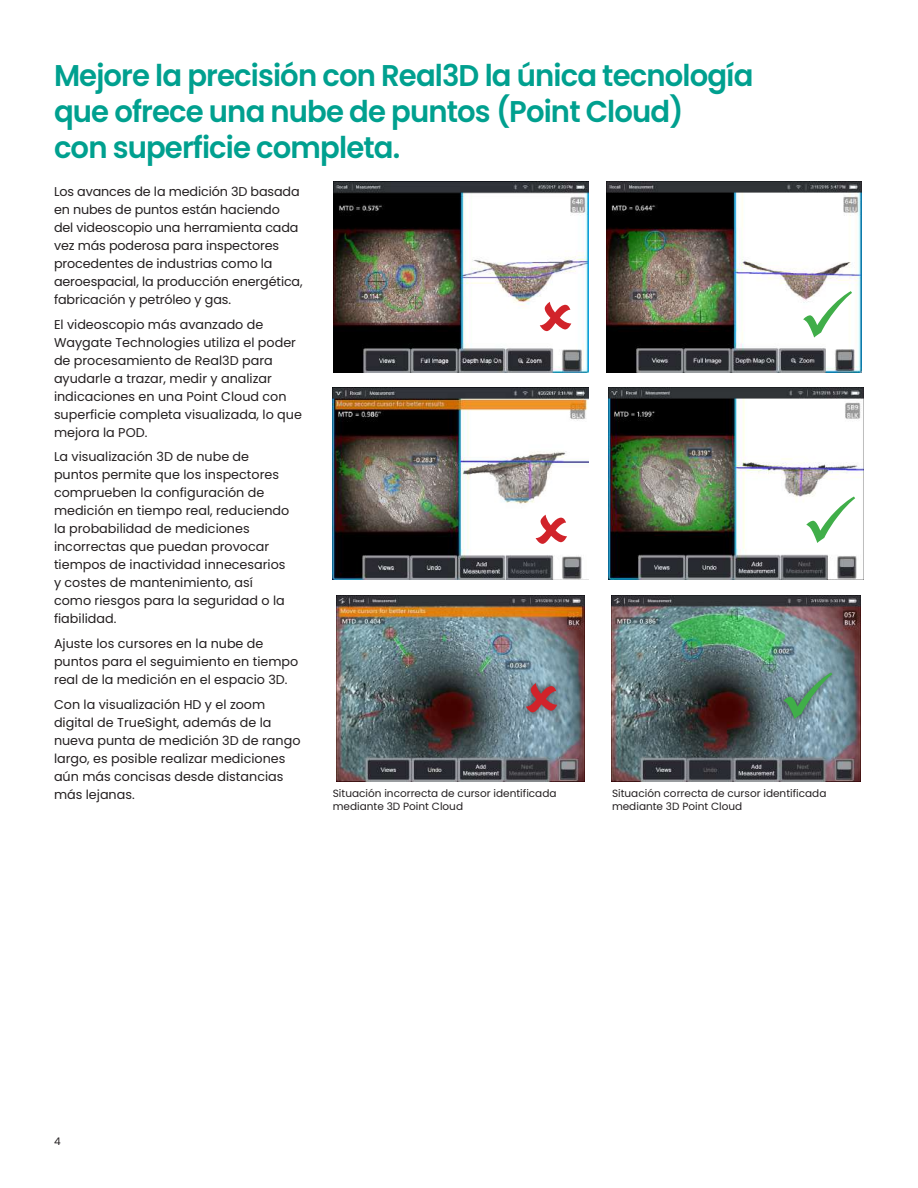
<style>
.page{position:relative;width:918px;height:1188px;background:#fff}
.page>*{position:absolute;margin:0;border:0;box-sizing:border-box;transform-origin:0 0}
.t1{font:600 30px/36px "Poppins";letter-spacing:-.03em;color:#00a08f}
.t2{font:12.75px/18px "Poppins";color:#231f20}
.t3{font:10.5px/12.8px "Poppins";color:#231f20}
</style>
<div class="page">
<img style="left:333px;top:182px;width:255px;height:191px">
<img style="left:606px;top:182px;width:255px;height:191px">
<img style="left:333px;top:388px;width:255px;height:192px">
<img style="left:608px;top:388px;width:256px;height:192px">
<img style="left:612px;top:596px;width:248px;height:186px">
<img style="left:337px;top:596px;width:248px;height:186px">
<div style="left:777px;top:666px;width:62px;height:59px;background:#231f20;opacity:.75"></div>
<div style="left:519px;top:677px;width:45px;height:42px;background:#231f20;opacity:.75"></div>
<svg style="left:540px;top:301px;width:31px;height:30px"></svg>
<svg style="left:536px;top:514px;width:31px;height:30px"></svg>
<svg style="left:526px;top:683px;width:31px;height:29px"></svg>
<svg style="left:803px;top:290px;width:49px;height:48px"></svg>
<svg style="left:806px;top:496px;width:49px;height:47px"></svg>
<svg style="left:783px;top:672px;width:49px;height:47px;background:#7a94a0"></svg>
<h1 class="t1" style="left:54px;top:57px;width:701px">Mejore la precisión con Real3D la única tecnología que ofrece una nube de puntos (Point Cloud)<br>con superficie completa.</h1>
<p class="t2" style="left:54px;top:182px;width:250px">Los avances de la medición 3D basada en nubes de puntos están haciendo<br>del videoscopio una herramienta cada vez más poderosa para inspectores procedentes de industrias como la aeroespacial, la producción energética, fabricación y petróleo y gas.</p>
<p class="t2" style="left:54px;top:315px;width:249px">El videoscopio más avanzado de<br>Waygate Technologies utiliza el poder de procesamiento de Real3D para ayudarle a trazar, medir y analizar indicaciones en una Point Cloud con superficie completa visualizada, lo que mejora la POD.</p>
<p class="t2" style="left:54px;top:448px;width:237px">La visualización 3D de nube de puntos permite que los inspectores comprueben la configuración de medición en tiempo real, reduciendo la probabilidad de mediciones incorrectas que puedan provocar tiempos de inactividad innecesarios y costes de mantenimiento, así como riesgos para la seguridad o la fiabilidad.</p>
<p class="t2" style="left:54px;top:635px;width:246px">Ajuste los cursores en la nube de puntos para el seguimiento en tiempo real de la medición en el espacio 3D.</p>
<p class="t2" style="left:54px;top:695px;width:248px">Con la visualización HD y el zoom digital de TrueSight, además de la nueva punta de medición 3D de rango largo, es posible realizar mediciones aún más concisas desde distancias más lejanas.</p>
<p class="t3" style="left:333px;top:787px;width:225px">Situación incorrecta de cursor identificada mediante 3D Point Cloud</p>
<p class="t3" style="left:612px;top:787px;width:216px">Situación correcta de cursor identificada mediante 3D Point Cloud</p>
<p class="t3" style="left:54px;top:1135px;width:8px">4</p>
</div>
